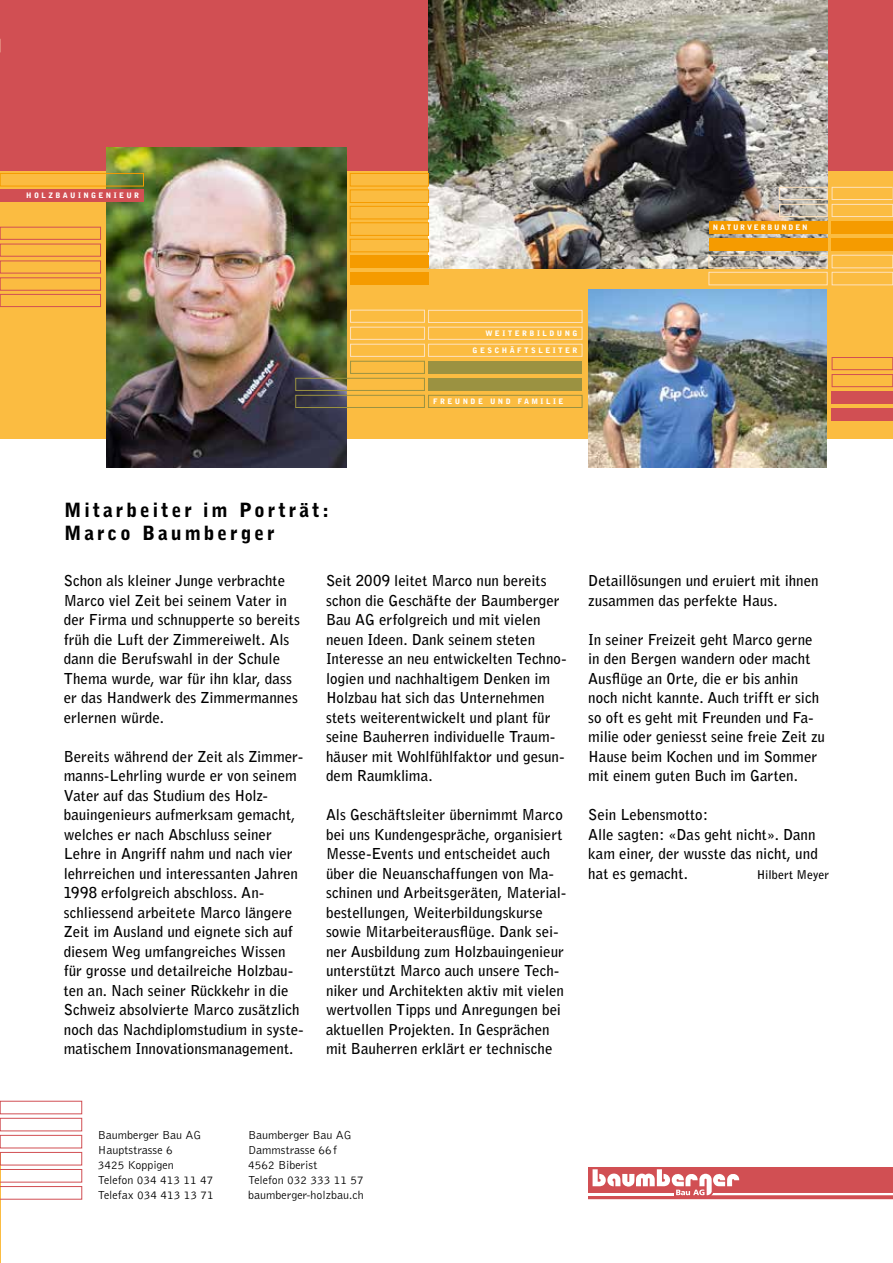
<style>
.page{position:relative;width:893px;height:1263px;background:#fff}
.page>*{position:absolute;margin:0;border:0;box-sizing:border-box;transform-origin:0 0}
.t1{font:900 19.5px/22.5px "Bell Gothic";letter-spacing:.15em;color:#000}
.t2{font:700 15px/19.5px "Bell Gothic";color:#000}
.t3{font:300 12px/15px "Bell Gothic";color:#000}
.t4{font:700 12px "Bell Gothic";letter-spacing:.005em;color:#000}
.t5{font:900 7.5px "Bell Gothic";letter-spacing:.325em;color:#fff}
.t6{font:900 7.5px "Bell Gothic";letter-spacing:.24em;color:#fff}
</style>
<div class="page">
<hr style="left:0;top:1152px;width:1px;height:111px;background:#fbbc41">
<div style="left:0;top:170px;width:893px;height:268px;background:#fbbc41"></div>
<div style="left:0;top:1101px;width:82px;height:13px;border:1px solid #d14f53"></div>
<div style="left:0;top:1118px;width:82px;height:13px;border:1px solid #d14f53"></div>
<div style="left:0;top:1135px;width:82px;height:13px;border:1px solid #d14f53"></div>
<div style="left:0;top:1152px;width:82px;height:13px;border:1px solid #d14f53"></div>
<svg style="left:0;top:1169px;width:82px;height:30px"></svg>
<svg style="left:588px;top:1167px;width:305px;height:32px"></svg>
<hr style="left:588px;top:1193px;width:86px;height:2px;background:#fff">
<div style="left:0;top:0;width:893px;height:170px;background:#d14f53"></div>
<img style="left:429px;top:0;width:398px;height:268px">
<div style="left:779px;top:204px;width:48px;height:13px;border:1px solid #fee2bd"></div>
<img style="left:106px;top:148px;width:240px;height:320px">
<div style="left:832px;top:204px;width:61px;height:13px;border:1px solid #fee2bd"></div>
<div style="left:779px;top:187px;width:48px;height:13px;border:1px solid #fee2bd"></div>
<div style="left:832px;top:187px;width:61px;height:13px;border:1px solid #fee2bd"></div>
<div style="left:428px;top:310px;width:154px;height:13px;border:1px solid #fee2bd"></div>
<div style="left:709px;top:221px;width:118px;height:13px;background:#f59b00"></div>
<div style="left:428px;top:327px;width:154px;height:13px;border:1px solid #fee2bd"></div>
<div style="left:709px;top:238px;width:118px;height:13px;background:#f59b00"></div>
<div style="left:428px;top:344px;width:154px;height:13px;border:1px solid #fee2bd"></div>
<div style="left:350px;top:344px;width:75px;height:13px;border:1px solid #fee2bd"></div>
<div style="left:350px;top:327px;width:75px;height:13px;border:1px solid #fee2bd"></div>
<div style="left:350px;top:310px;width:75px;height:12px;border:1px solid #fee2bd"></div>
<div style="left:709px;top:255px;width:118px;height:13px;border:1px solid #fee2bd"></div>
<div style="left:832px;top:255px;width:61px;height:13px;border:1px solid #fee2bd"></div>
<div style="left:832px;top:391px;width:61px;height:13px;background:#d14f53"></div>
<div style="left:709px;top:272px;width:118px;height:13px;border:1px solid #fee2bd"></div>
<div style="left:832px;top:272px;width:61px;height:13px;border:1px solid #fee2bd"></div>
<div style="left:832px;top:408px;width:61px;height:13px;background:#d14f53"></div>
<div style="left:428px;top:378px;width:154px;height:13px;background:#9b9241"></div>
<div style="left:428px;top:361px;width:154px;height:13px;background:#9b9241"></div>
<img style="left:588px;top:289px;width:239px;height:179px">
<svg style="left:892px;top:187px;width:1px;height:13px"></svg>
<div style="left:832px;top:221px;width:61px;height:13px;background:#f59b00"></div>
<div style="left:832px;top:238px;width:61px;height:13px;background:#f59b00"></div>
<div style="left:0;top:227px;width:101px;height:13px;border:1px solid #d14f53"></div>
<div style="left:0;top:244px;width:101px;height:12px;border:1px solid #d14f53"></div>
<div style="left:0;top:294px;width:101px;height:13px;border:1px solid #d14f53"></div>
<div style="left:0;top:173px;width:144px;height:13px;border:1px solid #f59b00"></div>
<div style="left:350px;top:223px;width:79px;height:13px;border:1px solid #f59b00"></div>
<div style="left:350px;top:239px;width:79px;height:13px;border:1px solid #f59b00"></div>
<div style="left:350px;top:206px;width:79px;height:13px;border:1px solid #f59b00"></div>
<div style="left:350px;top:190px;width:79px;height:13px;border:1px solid #f59b00"></div>
<div style="left:350px;top:173px;width:79px;height:13px;border:1px solid #f59b00"></div>
<div style="left:0;top:190px;width:144px;height:12px;background:#d14f53"></div>
<div style="left:832px;top:357px;width:61px;height:13px;border:1px solid #d14f53"></div>
<div style="left:350px;top:255px;width:79px;height:13px;background:#f59b00"></div>
<div style="left:832px;top:374px;width:61px;height:13px;border:1px solid #d14f53"></div>
<div style="left:350px;top:272px;width:79px;height:12px;background:#f59b00"></div>
<div style="left:350px;top:361px;width:75px;height:13px;border:1px solid #9b9241"></div>
<div style="left:295px;top:378px;width:130px;height:13px;border:1px solid #9b9241"></div>
<div style="left:295px;top:395px;width:130px;height:13px;border:1px solid #9b9241"></div>
<div style="left:428px;top:395px;width:154px;height:13px;border:1px solid #9b9241"></div>
<svg style="left:0;top:39px;width:1px;height:13px"></svg>
<p class="t5" style="left:26px;top:191px;width:115px">HOLZBAUINGENIEUR</p>
<p class="t6" style="left:713px;top:223px;width:96px">NATURVERBUNDEN</p>
<p class="t5" style="left:485px;top:329px;width:94px">WEITERBILDUNG</p>
<p class="t5" style="left:473px;top:346px;width:106px">GESCHÄFTSLEITER</p>
<p class="t5" style="left:433px;top:397px;width:132px">FREUNDE UND FAMILIE</p>
<h1 class="t1" style="left:64px;top:499px;width:267px">Mitarbeiter im Porträt:<br>Marco Baumberger</h1>
<p class="t2" style="left:64px;top:571px;width:238px">Schon als kleiner Junge verbrachte<br>Marco viel Zeit bei seinem Vater in der Firma und schnupperte so bereits früh die Luft der Zimmereiwelt. Als dann die Berufswahl in der Schule<br>Thema wurde, war für ihn klar, dass er das Handwerk des Zimmermannes erlernen würde.</p>
<p class="t2" style="left:64px;top:746px;width:241px">Bereits während der Zeit als Zimmer&shy;manns-Lehrling wurde er von seinem Vater auf das Studium des Holz&shy;bauingenieurs aufmerksam gemacht, welches er nach Abschluss seiner Lehre in Angriff nahm und nach vier lehrreichen und interessanten Jahren 1998 erfolgreich abschloss. An&shy;schliessend arbeitete Marco längere Zeit im Ausland und eignete sich auf diesem Weg umfangreiches Wissen für grosse und detailreiche Holzbau&shy;ten an. Nach seiner Rückkehr in die Schweiz absolvierte Marco zusätzlich noch das Nachdiplomstudium in syste&shy;matischem Innovationsmanagement.</p>
<p class="t2" style="left:326px;top:571px;width:241px">Seit 2009 leitet Marco nun bereits schon die Geschäfte der Baumberger Bau AG erfolgreich und mit vielen neuen Ideen. Dank seinem steten Interesse an neu entwickelten Techno&shy;logien und nachhaltigem Denken im Holzbau hat sich das Unternehmen stets weiterentwickelt und plant für seine Bauherren individuelle Traum&shy;häuser mit Wohlfühlfaktor und gesun&shy;dem Raumklima.</p>
<p class="t2" style="left:326px;top:805px;width:241px">Als Geschäftsleiter übernimmt Marco bei uns Kundengespräche, organisiert Messe-Events und entscheidet auch über die Neuanschaffungen von Ma&shy;schinen und Arbeitsgeräten, Material&shy;bestellungen, Weiterbildungskurse sowie Mitarbeiterausflüge. Dank sei&shy;ner Ausbildung zum Holzbauingenieur unterstützt Marco auch unsere Tech&shy;niker und Architekten aktiv mit vielen wertvollen Tipps und Anregungen bei aktuellen Projekten. In Gesprächen mit Bauherren erklärt er technische</p>
<p class="t2" style="left:588px;top:571px;width:232px">Detaillösungen und eruiert mit ihnen zusammen das perfekte Haus.</p>
<p class="t2" style="left:588px;top:629px;width:238px">In seiner Freizeit geht Marco gerne in den Bergen wandern oder macht Ausflüge an Orte, die er bis anhin noch nicht kannte. Auch trifft er sich so oft es geht mit Freunden und Fa&shy;milie oder geniesst seine freie Zeit zu Hause beim Kochen und im Sommer mit einem guten Buch im Garten.</p>
<p class="t2" style="left:588px;top:805px;width:231px">Sein Lebensmotto:<br>Alle sagten: «Das geht nicht». Dann kam einer, der wusste das nicht, und hat es gemacht.</p>
<p class="t4" style="left:757px;top:867px;width:74px">Hilbert Meyer</p>
<p class="t3" style="left:98px;top:1128px;width:117px">Baumberger Bau AG<br>Hauptstrasse 6<br>3425 Koppigen<br>Telefon 034 413 11 47<br>Telefax 034 413 13 71</p>
<p class="t3" style="left:248px;top:1128px;width:117px">Baumberger Bau AG<br>Dammstrasse 66f<br>4562 Biberist<br>Telefon 032 333 11 57 baumberger-holzbau.ch</p>
</div>
